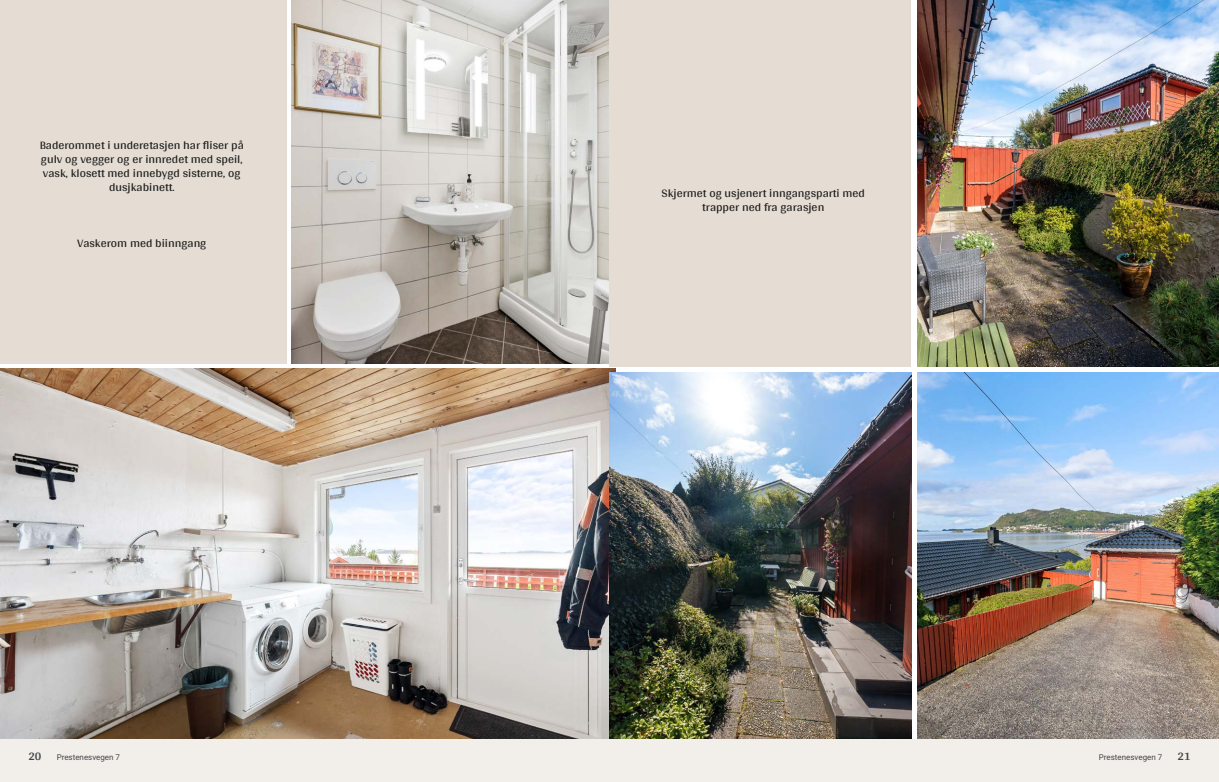
<style>
.page{position:relative;width:1219px;height:782px;background:#fff}
.page>*{position:absolute;margin:0;border:0;box-sizing:border-box;transform-origin:0 0}
.t1{font:12px/14px "Arya";color:#1d1d1b;text-align:center}
.t2{font:700 12px "Arya";color:#414749}
.t3{font:8px "Roboto Vitec";color:#414749}
</style>
<div class="page">
<img style="left:0;top:369px;width:615px;height:370px">
<img style="left:292px;top:0;width:317px;height:363px">
<div style="left:0;top:739px;width:612px;height:42px;background:#f2eeea"></div>
<div style="left:0;top:0;width:286px;height:363px;background:#e5dcd4"></div>
<img style="left:917px;top:0;width:302px;height:367px">
<img style="left:917px;top:372px;width:302px;height:367px">
<img style="left:609px;top:372px;width:302px;height:367px">
<div style="left:609px;top:739px;width:610px;height:42px;background:#f2eeea"></div>
<div style="left:609px;top:0;width:302px;height:367px;background:#e5dcd4"></div>
<p class="t1" style="left:40px;top:137px;width:206px">Baderommet i underetasjen har fliser på gulv og vegger og er innredet med speil, vask, klosett med innebygd sisterne, og dusjkabinett.</p>
<p class="t1" style="left:77px;top:235px;width:131px">Vaskerom med biinngang</p>
<p class="t2" style="left:28px;top:749px;width:15px">20</p>
<p class="t3" style="left:57px;top:751px;width:65px">Prestenesvegen 7</p>
<p class="t1" style="left:662px;top:186px;width:205px">Skjermet og usjenert inngangsparti med trapper ned fra garasjen</p>
<p class="t3" style="left:1099px;top:751px;width:65px">Prestenesvegen 7</p>
<p class="t2" style="left:1177px;top:749px;width:15px">21</p>
</div>
